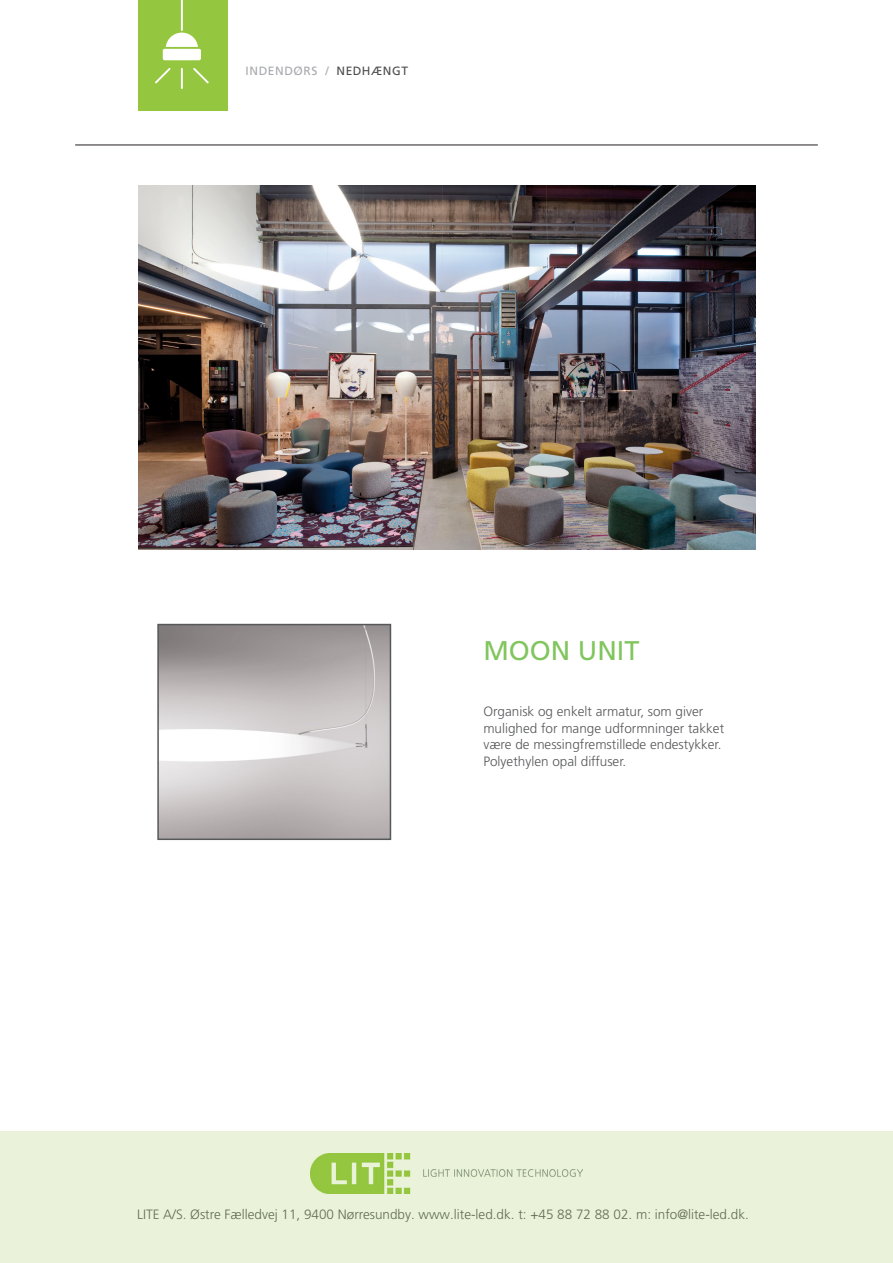
<style>
.page{position:relative;width:893px;height:1263px;background:#fff}
.page>*{position:absolute;margin:0;border:0;box-sizing:border-box;transform-origin:0 0}
.t1{font:27px "Frutiger LT Pro";color:#80c55d}
.t2{font:300 13.5px/16.5px "Frutiger LT Pro";color:#57585a}
.t3{font:12px "Frutiger LT Pro";letter-spacing:.045em;color:#a8a9ad}
.s1{color:#4b4c4d}
</style>
<div class="page">
<img style="left:139px;top:185px;width:617px;height:364px">
<img style="left:160px;top:627px;width:228px;height:210px">
<div style="left:157px;top:624px;width:234px;height:216px;border:2px solid #57585a"></div>
<div style="left:0;top:1131px;width:893px;height:132px;background:#eaf3d9"></div>
<hr style="left:75px;top:145px;width:743px;height:1px;background:#231f20">
<div style="left:139px;top:0;width:89px;height:111px;background:#94c63f"></div>
<hr style="left:181px;top:68px;width:2px;height:21px;background:#fff">
<svg style="left:155px;top:68px;width:16px;height:15px"></svg>
<svg style="left:193px;top:68px;width:16px;height:15px"></svg>
<svg style="left:163px;top:0;width:38px;height:60px"></svg>
<p class="t3" style="left:246px;top:64px;width:164px">INDENDØRS / <span class="s1">NEDHÆNGT</span></p>
<p class="t1" style="left:483px;top:634px;width:158px">MOON UNIT</p>
<p class="t2" style="left:483px;top:703px;width:242px">Organisk og enkelt armatur, som giver mulighed for mange udformninger takket være de messingfremstillede endestykker.</p>
<p class="t2" style="left:483px;top:753px;width:145px">Polyethylen opal diffuser.</p>
<p class="t2" style="left:137px;top:1206px;width:613px">LITE A/S. Østre Fælledvej 11, 9400 Nørresundby. www.lite-led.dk. t: +45 88 72 88 02. m: info@lite-led.dk.</p>
</div>
